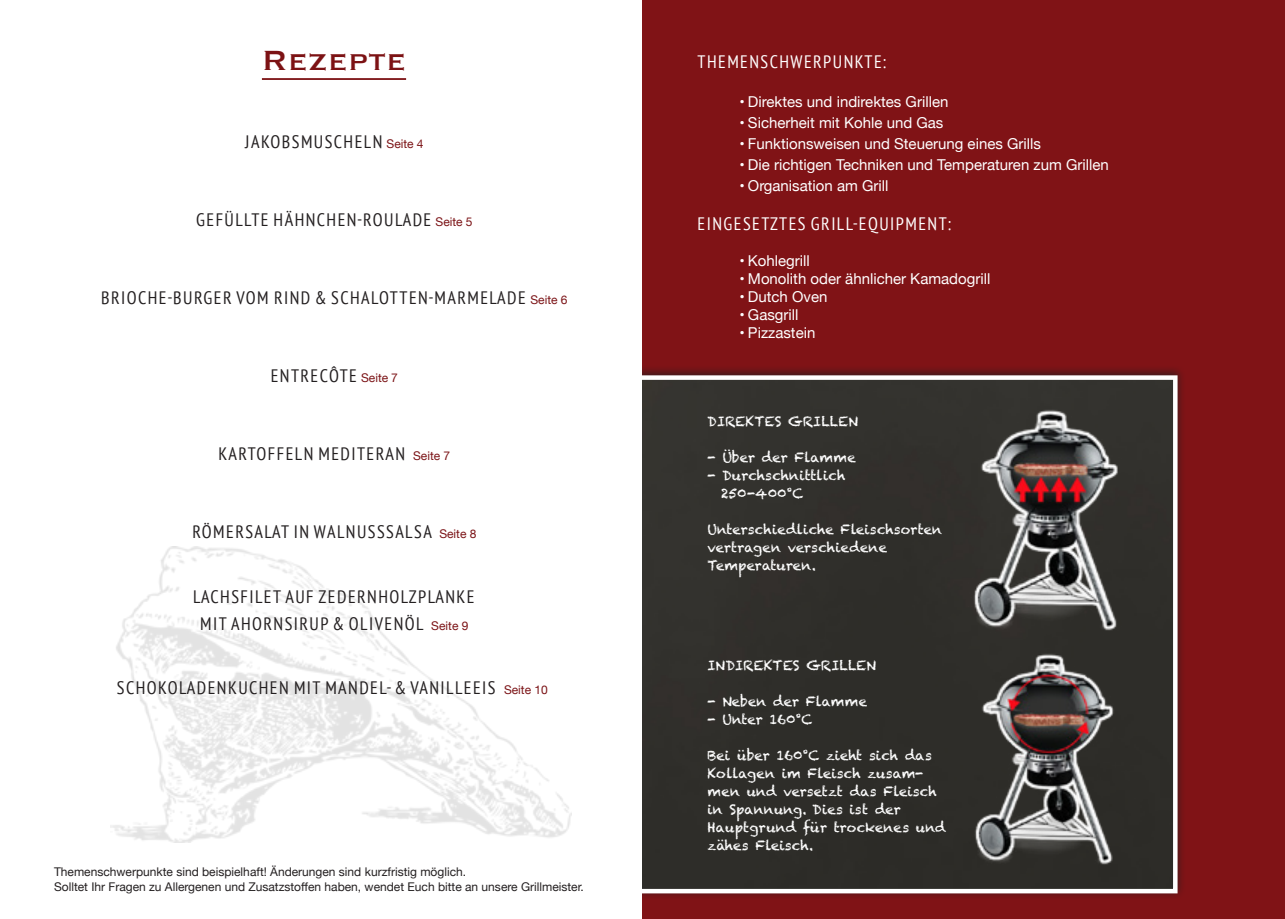
<style>
.page{position:relative;width:1285px;height:919px;background:#fff}
.page>*{position:absolute;margin:0;border:0;box-sizing:border-box;transform-origin:0 0}
.t1{font:36px "Copperplate";color:#7c1214}
.t2{font:condensed 18px "PT Sans";letter-spacing:.08em;color:#231f20}
.t3{font:condensed 18px "PT Sans";letter-spacing:.08em;color:#fff}
.t4{font:15px "Helvetica Neue";color:#fff}
.t5{font:13.5px/18px "Chalkduster";color:#fff}
.t6{font:12px "Helvetica Neue";color:#231f20}
.s1{font-family:"Helvetica Neue";font-stretch:normal;font-size:12px;color:#7b1316}
</style>
<div class="page">
<hr style="left:262px;top:78px;width:144px;height:2px;background:#7c1214">
<div style="left:642px;top:0;width:642px;height:918px;background:#801316"></div>
<div style="left:615px;top:364px;width:570px;height:534px;background:#231f20;opacity:.75"></div>
<div style="left:642px;top:380px;width:530px;height:508px;background:#2f2e2a"></div>
<div style="left:623px;top:375px;width:554px;height:518px;border:4px solid #fff"></div>
<img style="left:972px;top:651px;width:175px;height:216px">
<img style="left:956px;top:408px;width:199px;height:229px">
<div style="left:576px;top:210px;width:66px;height:708px;background:#fff"></div>
<img style="left:110px;top:546px;width:461px;height:296px">
<p class="t1" style="left:262px;top:37px;width:146px">Rezepte</p>
<p class="t2" style="left:245px;top:130px;width:180px">JAKOBSMUSCHELN <span class="s1">Seite 4</span></p>
<p class="t2" style="left:196px;top:208px;width:278px">GEFÜLLTE HÄHNCHEN-ROULADE <span class="s1">Seite 5</span></p>
<p class="t2" style="left:101px;top:286px;width:468px">BRIOCHE-BURGER VOM RIND &amp; SCHALOTTEN-MARMELADE <span class="s1">Seite 6</span></p>
<p class="t2" style="left:271px;top:364px;width:129px">ENTRECÔTE <span class="s1">Seite 7</span></p>
<p class="t2" style="left:219px;top:442px;width:233px">KARTOFFELN MEDITERAN <span class="s1">Seite 7</span></p>
<p class="t2" style="left:192px;top:520px;width:285px">RÖMERSALAT IN WALNUSSSALSA <span class="s1">Seite 8</span></p>
<p class="t2" style="left:193px;top:585px;width:283px">LACHSFILET AUF ZEDERNHOLZPLANKE</p>
<p class="t2" style="left:200px;top:612px;width:269px">MIT AHORNSIRUP &amp; OLIVENÖL <span class="s1">Seite 9</span></p>
<p class="t2" style="left:117px;top:676px;width:432px">SCHOKOLADENKUCHEN MIT MANDEL- &amp; VANILLEEIS <span class="s1">Seite 10</span></p>
<p class="t6" style="left:54px;top:863px;width:413px">Themenschwerpunkte sind beispielhaft! Änderungen sind kurzfristig möglich.</p>
<p class="t6" style="left:54px;top:878px;width:531px">Solltet Ihr Fragen zu Allergenen und Zusatzstoffen haben, wendet Euch bitte an unsere Grillmeister.</p>
<p class="t3" style="left:697px;top:50px;width:190px">THEMENSCHWERPUNKTE:</p>
<p class="t4" style="left:739px;top:90px;width:210px">• Direktes und indirektes Grillen</p>
<p class="t4" style="left:739px;top:111px;width:205px">• Sicherheit mit Kohle und Gas</p>
<p class="t4" style="left:739px;top:132px;width:303px">• Funktionsweisen und Steuerung eines Grills</p>
<p class="t4" style="left:739px;top:153px;width:371px">• Die richtigen Techniken und Temperaturen zum Grillen</p>
<p class="t4" style="left:739px;top:174px;width:150px">• Organisation am Grill</p>
<p class="t3" style="left:697px;top:212px;width:255px">EINGESETZTES GRILL-EQUIPMENT:</p>
<p class="t4" style="left:739px;top:250px;width:72px">• Kohlegrill</p>
<p class="t4" style="left:739px;top:268px;width:252px">• Monolith oder ähnlicher Kamadogrill</p>
<p class="t4" style="left:739px;top:286px;width:89px">• Dutch Oven</p>
<p class="t4" style="left:739px;top:304px;width:61px">• Gasgrill</p>
<p class="t4" style="left:739px;top:322px;width:77px">• Pizzastein</p>
<p class="t5" style="left:707px;top:412px;width:152px">DIREKTES GRILLEN</p>
<p class="t5" style="left:707px;top:448px;width:150px">- Über der Flamme</p>
<p class="t5" style="left:707px;top:466px;width:139px">- Durchschnittlich</p>
<p class="t5" style="left:721px;top:484px;width:84px">250-400°C</p>
<p class="t5" style="left:707px;top:520px;width:236px">Unterschiedliche Fleischsorten vertragen verschiedene</p>
<p class="t5" style="left:707px;top:556px;width:110px">Temperaturen.</p>
<p class="t5" style="left:707px;top:656px;width:170px">INDIREKTES GRILLEN</p>
<p class="t5" style="left:707px;top:692px;width:161px">- Neben der Flamme</p>
<p class="t5" style="left:707px;top:710px;width:106px">- Unter 160°C</p>
<p class="t5" style="left:707px;top:746px;width:240px">Bei über 160°C zieht sich das<br>Kollagen im Fleisch zusam&shy;men und versetzt das Fleisch in Spannung. Dies ist der<br>Hauptgrund für trockenes und zähes Fleisch.</p>
</div>
